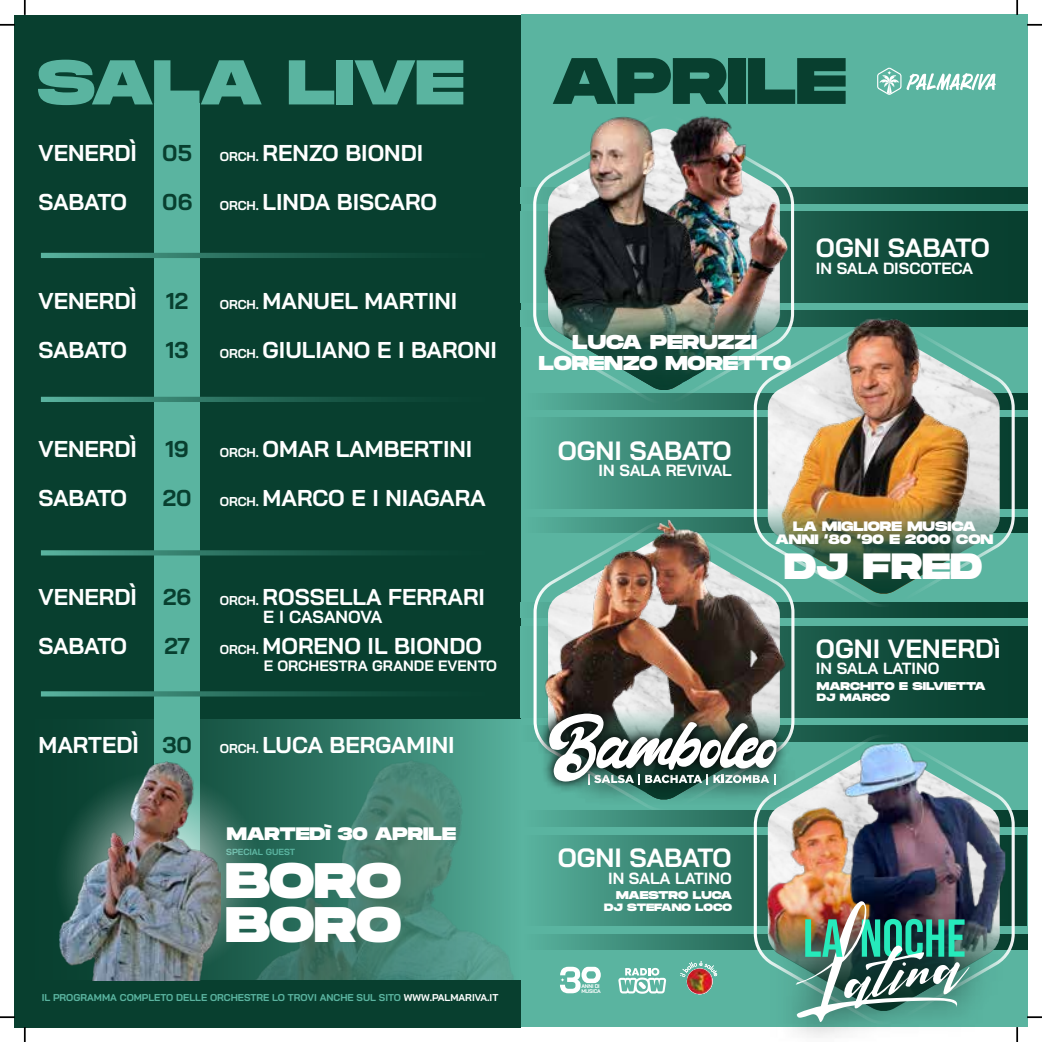
<style>
.page{position:relative;width:1042px;height:1042px;background:#fff}
.page>*{position:absolute;margin:0;border:0;box-sizing:border-box;transform-origin:0 0}
.t1{font:800 65.45px "Monument Extended";color:#083f2f}
.t2{font:800 63px "Monument Extended";letter-spacing:-.005em;color:#5ab4a0}
.t3{font:800 49.88px/44.1px "Monument Extended";color:#fff}
.t4{font:800 36.57px "Monument Extended";color:#fff}
.t5{font:700 26.43px "Bai Jamjuree";color:#fff}
.t6{font:700 22.93px/49.4px "Bai Jamjuree";color:#fff}
.t7{font:700 22.93px/49.4px "Bai Jamjuree";color:#083f2f}
.t8{font:800 20.12px/21.2px "Monument Extended";color:#fff;text-align:center}
.t9{font:800 18.03px "Monument Extended";color:#fff}
.t10{font:700 17.5px "Bai Jamjuree";letter-spacing:-.02em;color:#fff}
.t11{font:700 16.1px "Bai Jamjuree";color:#fff}
.t12{font:700 15.05px "Bai Jamjuree";color:#fff}
.t13{font:800 13.65px/13.7px "Monument Extended";color:#fff;text-align:center}
.t14{font:800 11.38px "Monument Extended";color:#fff}
.t15{font:800 10.67px "Monument Extended";color:#fff}
.t16{font:700 9.97px "Bai Jamjuree";color:#5ab4a0}
.t17{font:700 8.92px "Bai Jamjuree";color:#5ab4a0}
.t18{font:700 5.42px/5.1px "Bai Jamjuree";letter-spacing:-.04em;color:#fff}
.s1{font-size:12.95px}
.s2{color:#fff}
</style>
<div class="page">
<div style="left:15px;top:15px;width:506px;height:1012px;background:#083f2f"></div>
<div style="left:15px;top:720px;width:506px;height:260px;background:linear-gradient(to right,#003122,#50a592)"></div>
<div style="left:521px;top:15px;width:506px;height:1012px;background:#5ab4a0"></div>
<div style="left:154px;top:103px;width:45px;height:857px;background:#5ab4a0"></div>
<svg style="left:1016px;top:0;width:2px;height:15px"></svg>
<svg style="left:1027px;top:24px;width:15px;height:2px"></svg>
<svg style="left:1016px;top:1027px;width:2px;height:15px"></svg>
<svg style="left:24px;top:1027px;width:2px;height:15px"></svg>
<svg style="left:0;top:1016px;width:15px;height:2px"></svg>
<svg style="left:0;top:24px;width:15px;height:2px"></svg>
<svg style="left:24px;top:0;width:2px;height:15px"></svg>
<svg style="left:1027px;top:1016px;width:15px;height:2px"></svg>
<svg style="left:41px;top:253px;width:356px;height:5px;background:#2f7766"></svg>
<svg style="left:41px;top:397px;width:356px;height:5px;background:#2f7766"></svg>
<svg style="left:41px;top:550px;width:356px;height:5px;background:#2e7563"></svg>
<svg style="left:41px;top:691px;width:356px;height:5px;background:#2e7563"></svg>
<svg style="left:877px;top:68px;width:119px;height:27px"></svg>
<svg style="left:560px;top:967px;width:41px;height:26px"></svg>
<svg style="left:680px;top:961px;width:37px;height:16px"></svg>
<img style="left:686px;top:968px;width:27px;height:26px">
<svg style="left:618px;top:968px;width:48px;height:25px"></svg>
<img style="left:205px;top:759px;width:310px;height:221px">
<svg style="left:53px;top:770px;width:210px;height:209px;background:#30695a"></svg>
<img style="left:60px;top:761px;width:160px;height:219px">
<svg style="left:794px;top:626px;width:233px;height:91px;background:#104b3b"></svg>
<svg style="left:794px;top:212px;width:233px;height:91px;background:#104b3a"></svg>
<svg style="left:794px;top:311px;width:233px;height:15px"></svg>
<svg style="left:794px;top:187px;width:233px;height:16px;background:#104b3a"></svg>
<svg style="left:794px;top:602px;width:233px;height:16px;background:#104b3a"></svg>
<svg style="left:794px;top:725px;width:233px;height:16px;background:#104a3a"></svg>
<svg style="left:552px;top:517px;width:475px;height:16px"></svg>
<svg style="left:552px;top:394px;width:475px;height:15px"></svg>
<svg style="left:533px;top:184px;width:261px;height:220px"></svg>
<svg style="left:551px;top:418px;width:476px;height:90px;background:#388371"></svg>
<svg style="left:533px;top:592px;width:261px;height:219px"></svg>
<svg style="left:754px;top:317px;width:260px;height:290px"></svg>
<svg style="left:551px;top:934px;width:476px;height:16px;background:#388371"></svg>
<svg style="left:551px;top:811px;width:476px;height:15px;background:#37826f"></svg>
<svg style="left:551px;top:835px;width:476px;height:91px;background:#388471"></svg>
<svg style="left:754px;top:734px;width:260px;height:121px"></svg>
<img style="left:781px;top:316px;width:196px;height:187px">
<img style="left:760px;top:503px;width:247px;height:92px">
<img style="left:760px;top:816px;width:13px;height:39px">
<img style="left:773px;top:742px;width:232px;height:113px">
<img style="left:751px;top:855px;width:264px;height:183px">
<img style="left:760px;top:901px;width:247px;height:121px">
<img style="left:747px;top:157px;width:41px;height:142px">
<img style="left:540px;top:116px;width:207px;height:183px">
<img style="left:540px;top:299px;width:248px;height:92px">
<img style="left:540px;top:520px;width:247px;height:178px">
<img style="left:557px;top:742px;width:249px;height:74px">
<img style="left:534px;top:698px;width:259px;height:99px">
<svg style="left:540px;top:709px;width:247px;height:91px;background:#7b958d"></svg>
<h2 class="t2" style="left:37px;top:36px;width:428px">SALA LIVE</h2>
<p class="t6" style="left:39px;top:129px;width:100px">VENERDÌ<br>SABATO</p>
<p class="t7" style="left:162px;top:129px;width:31px">05<br>06</p>
<p class="t6" style="left:220px;top:129px;width:219px"><span class="s1">ORCH.</span> RENZO BIONDI<br><span class="s1">ORCH.</span> LINDA BISCARO</p>
<p class="t6" style="left:39px;top:276px;width:100px">VENERDÌ<br>SABATO</p>
<p class="t7" style="left:166px;top:276px;width:24px">12<br>13</p>
<p class="t6" style="left:220px;top:276px;width:279px"><span class="s1">ORCH.</span> MANUEL MARTINI<br><span class="s1">ORCH.</span> GIULIANO E I BARONI</p>
<p class="t6" style="left:39px;top:424px;width:100px">VENERDÌ<br>SABATO</p>
<p class="t7" style="left:163px;top:424px;width:30px">19<br>20</p>
<p class="t6" style="left:220px;top:424px;width:268px"><span class="s1">ORCH.</span> OMAR LAMBERTINI<br><span class="s1">ORCH.</span> MARCO E I NIAGARA</p>
<p class="t6" style="left:39px;top:572px;width:100px">VENERDÌ<br>SABATO</p>
<p class="t7" style="left:163px;top:572px;width:29px">26<br>27</p>
<p class="t6" style="left:39px;top:720px;width:102px">MARTEDÌ</p>
<p class="t7" style="left:162px;top:720px;width:31px">30</p>
<p class="t6" style="left:220px;top:572px;width:267px"><span class="s1">ORCH.</span> ROSSELLA FERRARI<br><span class="s1">ORCH.</span> MORENO IL BIONDO</p>
<p class="t10" style="left:263px;top:607px;width:121px">E I CASANOVA</p>
<p class="t12" style="left:264px;top:657px;width:235px">E ORCHESTRA GRANDE EVENTO</p>
<p class="t6" style="left:220px;top:720px;width:236px"><span class="s1">ORCH.</span> LUCA BERGAMINI</p>
<p class="t9" style="left:227px;top:820px;width:231px">MARTEDì 30 APRILE</p>
<p class="t17" style="left:226px;top:846px;width:70px">SPECIAL GUEST</p>
<h3 class="t3" style="left:226px;top:857px;width:177px">BORO<br>BORO</h3>
<p class="t16" style="left:42px;top:992px;width:458px">IL PROGRAMMA COMPLETO DELLE ORCHESTRE LO TROVI ANCHE SUL SITO <span class="s2">WWW.PALMARIVA.IT</span></p>
<h1 class="t1" style="left:552px;top:33px;width:296px">APRILE</h1>
<p class="t8" style="left:539px;top:331px;width:254px">LUCA PERUZZI<br>LORENZO MORETTO</p>
<p class="t5" style="left:816px;top:233px;width:175px">OGNI SABATO</p>
<p class="t11" style="left:816px;top:259px;width:159px">IN SALA DISCOTECA</p>
<p class="t5" style="left:558px;top:435px;width:175px">OGNI SABATO</p>
<p class="t11" style="left:598px;top:461px;width:135px">IN SALA REVIVAL</p>
<p class="t13" style="left:775px;top:519px;width:219px">LA MIGLIORE MUSICA<br>ANNI ‘80 ’90 E 2000 CON</p>
<h3 class="t4" style="left:784px;top:539px;width:200px">DJ FRED</h3>
<p class="t5" style="left:816px;top:634px;width:186px">OGNI VENERDì</p>
<p class="t11" style="left:816px;top:659px;width:125px">IN SALA LATINO</p>
<p class="t5" style="left:558px;top:843px;width:175px">OGNI SABATO</p>
<p class="t11" style="left:608px;top:868px;width:125px">IN SALA LATINO</p>
<p class="t14" style="left:616px;top:887px;width:117px">MAESTRO LUCA</p>
<p class="t15" style="left:604px;top:899px;width:129px">DJ STEFANO LOCO</p>
<p class="t18" style="left:581px;top:984px;width:21px">ANNI DI<br>MUSICA</p>
<p class="t14" style="left:817px;top:677px;width:170px">MARCHITO E SILVIETTA</p>
<p class="t15" style="left:817px;top:690px;width:75px">DJ MARCO</p>
</div>
